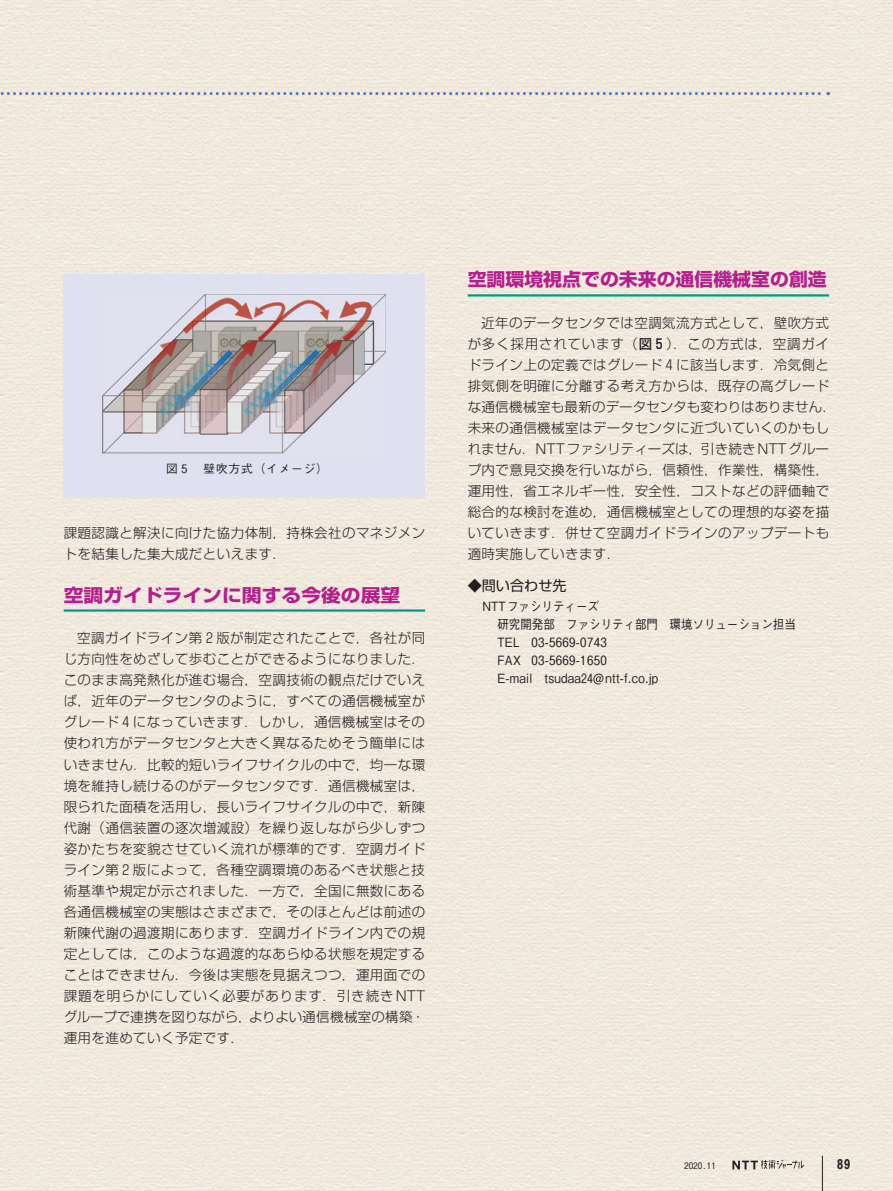
<style>
.page{position:relative;width:893px;height:1191px;background:#fff}
.page>*{position:absolute;margin:0;border:0;box-sizing:border-box;transform-origin:0 0}
.t1{font:700 18px "Shin Go Pr 6";color:#b41e8d;scale:1.05 1}
.t2{font:700 18px "Shin Go Pr 6";color:#b41e8d;scale:1.1 1}
.t3{font:14.1px "Shin Go Pr 6";color:#231f20}
.t4{font:300 13.5px/21px "Shin Go Pr 6";letter-spacing:.03em;color:#231f20}
.t5{font:13.5px "Midashi Go Pr 6 MB31";color:#231f20}
.t6{font:500 12.75px/18px "Gothic BBB Pr 6";color:#231f20;scale:.9 1}
.t7{font:500 11.7px "Gothic BBB Pro";letter-spacing:.07em;color:#231f20}
.t8{font:500 9px "Gothic BBB Pr 6";color:#231f20}
.s1{font-weight:500}
</style>
<div class="page">
<img style="left:0;top:0;width:893px;height:1191px">
<svg style="left:732px;top:1160px;width:73px;height:9px"></svg>
<hr style="left:822px;top:1155px;width:1px;height:36px;background:#231f20">
<hr style="left:64px;top:609px;width:361px;height:2px;background:#009b87">
<hr style="left:468px;top:294px;width:361px;height:2px;background:#009b87">
<svg style="left:593px;top:673px;width:10px;height:11px"></svg>
<div style="left:64px;top:274px;width:361px;height:223px;background:#e0e1f0"></div>
<img style="left:103px;top:294px;width:283px;height:159px">
<svg style="left:0;top:92px;width:829px;height:3px;background:#b6bdcf"></svg>
<p class="t7" style="left:166px;top:459px;width:163px">図 5 　壁吹方式（イメージ）</p>
<p class="t4" style="left:64px;top:521px;width:363px">課題認識と解決に向けた協力体制，持株会社のマネジメントを結集した集大成だといえます．</p>
<h1 class="t2" style="left:64px;top:580px;width:307px">空調ガイドラインに関する今後の展望</h1>
<p class="t4" style="left:64px;top:626px;width:363px;text-align:justify;text-indent:14px">空調ガイドライン第 2 版が制定されたことで，各社が同じ方向性をめざして歩むことができるようになりました．このまま高発熱化が進む場合，空調技術の観点だけでいえば，近年のデータセンタのように，すべての通信機械室がグレード 4 になっていきます．しかし，通信機械室はその使われ方がデータセンタと大きく異なるためそう簡単にはいきません．比較的短いライフサイクルの中で，均一な環境を維持し続けるのがデータセンタです．通信機械室は，限られた面積を活用し，長いライフサイクルの中で，新陳代謝（通信装置の逐次増減設）を繰り返しながら少しずつ姿かたちを変貌させていく流れが標準的です．空調ガイドライン第 2 版によって，各種空調環境のあるべき状態と技術基準や規定が示されました．一方で，全国に無数にある各通信機械室の実態はさまざまで，そのほとんどは前述の新陳代謝の過渡期にあります．空調ガイドライン内での規定としては，このような過渡的なあらゆる状態を規定することはできません．今後は実態を見据えつつ，運用面での課題を明らかにしていく必要があります．引き続きNTTグループで連携を図りながら，よりよい通信機械室の構築・運用を進めていく予定です．</p>
<h1 class="t1" style="left:468px;top:265px;width:344px">空調環境視点での未来の通信機械室の創造</h1>
<p class="t4" style="left:468px;top:311px;width:370px;text-indent:14px">近年のデータセンタでは空調気流方式として，壁吹方式が多く採用されています（<span class="s1">図 5</span> ）．この方式は，空調ガイドライン上の定義ではグレード 4 に該当します．冷気側と排気側を明確に分離する考え方からは，既存の高グレードな通信機械室も最新のデータセンタも変わりはありません．未来の通信機械室はデータセンタに近づいていくのかもしれません．NTTファシリティーズは，引き続きNTTグループ内で意見交換を行いながら，信頼性，作業性，構築性，運用性，省エネルギー性，安全性，コストなどの評価軸で総合的な検討を進め，通信機械室としての理想的な姿を描いていきます．併せて空調ガイドラインのアップデートも適時実施していきます．</p>
<p class="t3" style="left:468px;top:574px;width:100px">◆問い合わせ先</p>
<p class="t6" style="left:497px;top:596px;width:333px;text-indent:-15px">NTTファシリティーズ<br>研究開発部　ファシリティ部門　環境ソリューション担当<br>TEL 03-5669-0743<br>FAX 03-5669-1650<br>E-mail　tsudaa24 ntt-f.co.jp</p>
<p class="t8" style="left:684px;top:1158px;width:33px">2020.11</p>
<p class="t5" style="left:837px;top:1153px;width:15px">89</p>
</div>
